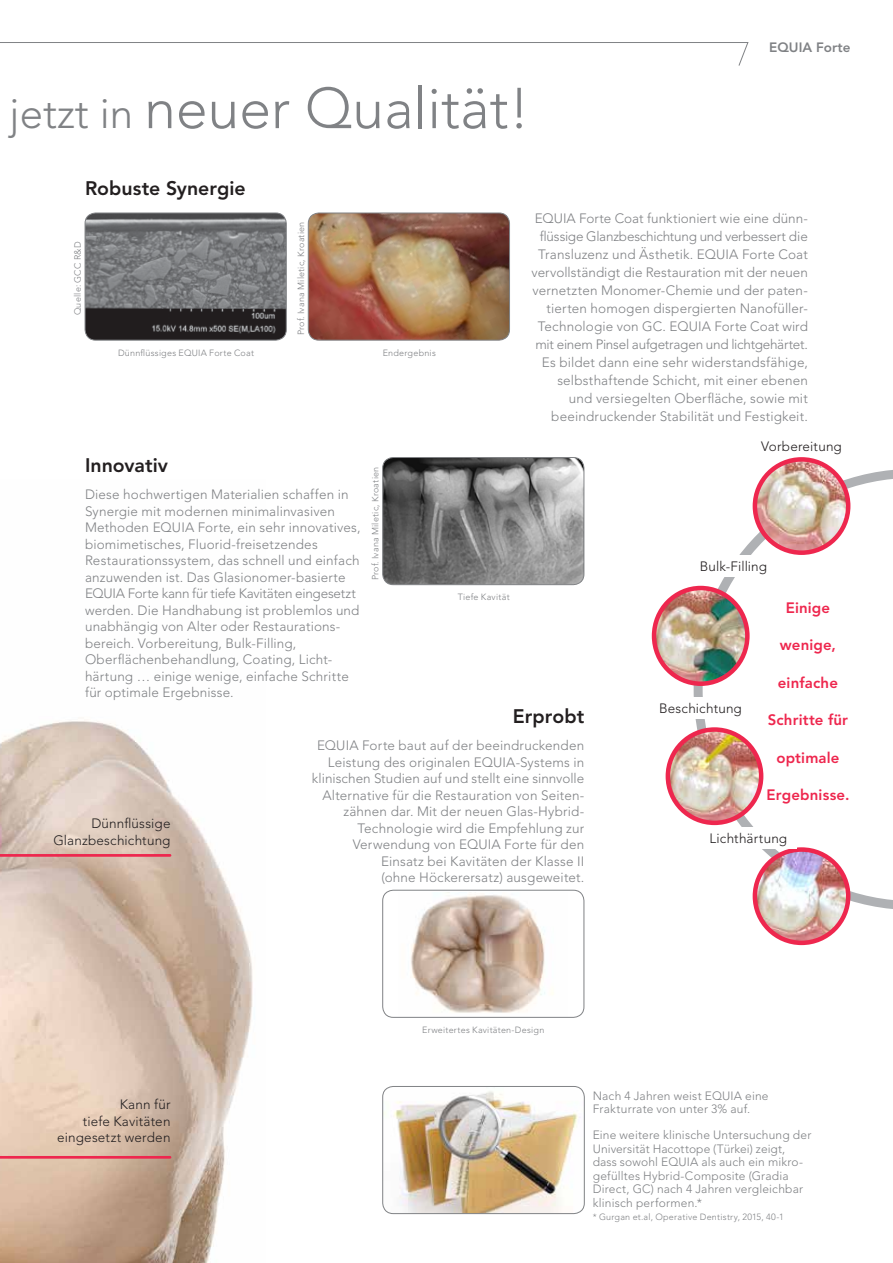
<style>
.page{position:relative;width:893px;height:1263px;background:#fff}
.page>*{position:absolute;margin:0;border:0;box-sizing:border-box;transform-origin:0 0}
.t1{font:300 57px "Avenir LT Std";color:#808285}
.t2{font:800 19.5px "Avenir LT Std";color:#231f20}
.t3{font:800 15px "Avenir LT Std";letter-spacing:.01em;color:#ee274e}
.t4{font:300 13.5px/16.5px "Avenir LT Std";letter-spacing:.01em;color:#808285;text-align:right}
.t5{font:300 13.5px/16.5px "Avenir LT Std";letter-spacing:.01em;color:#231f20;text-align:right}
.t6{font:800 13.5px "Avenir LT Std";color:#808285}
.t7{font:300 12px/13.5px "Avenir LT Std";letter-spacing:.015em;color:#808285}
.t8{font:300 9px "Avenir LT Std";letter-spacing:.025em;color:#808285}
.s1{font-size:42px}
</style>
<div class="page">
<img style="left:85px;top:213px;width:201px;height:127px">
<div style="left:85px;top:213px;width:202px;height:127px;border:1px solid #808285;border-radius:11px"></div>
<img style="left:308px;top:213px;width:201px;height:127px">
<div style="left:308px;top:213px;width:202px;height:127px;border:1px solid #808285;border-radius:11px"></div>
<img style="left:384px;top:457px;width:200px;height:128px">
<div style="left:382px;top:457px;width:202px;height:128px;border:1px solid #808285;border-radius:11px"></div>
<svg style="left:689px;top:464px;width:204px;height:450px"></svg>
<img style="left:668px;top:729px;width:93px;height:94px;border-radius:47px">
<div style="left:666px;top:727px;width:97px;height:98px;border:4px solid #ee274e;border-radius:50%"></div>
<img style="left:755px;top:459px;width:93px;height:94px;border-radius:47px">
<div style="left:753px;top:457px;width:97px;height:98px;border:4px solid #ee274e;border-radius:50%"></div>
<img style="left:755px;top:849px;width:93px;height:94px;border-radius:47px">
<div style="left:753px;top:847px;width:97px;height:98px;border:4px solid #ee274e;border-radius:50%"></div>
<img style="left:654px;top:588px;width:93px;height:96px">
<div style="left:652px;top:586px;width:98px;height:100px;border:4px solid #ee274e;border-radius:50%"></div>
<img style="left:411px;top:892px;width:142px;height:121px">
<div style="left:382px;top:890px;width:202px;height:128px;border:1px solid #808285;border-radius:11px"></div>
<img style="left:384px;top:1086px;width:199px;height:127px">
<div style="left:382px;top:1086px;width:203px;height:128px;border:1px solid #808285;border-radius:11px"></div>
<img style="left:0;top:720px;width:253px;height:543px">
<hr style="left:0;top:1156px;width:170px;height:3px;background:#ee274e">
<hr style="left:0;top:854px;width:170px;height:3px;background:#ee274e">
<svg style="left:0;top:42px;width:749px;height:24px"></svg>
<div style="left:685px;top:555px;width:97px;height:21px;background:#fff"></div>
<div style="left:652px;top:697px;width:97px;height:22px;background:#fff"></div>
<div style="left:699px;top:827px;width:98px;height:21px;background:#fff"></div>
<h1 class="t1" style="left:10px;top:75px;width:521px"><span class="s1">jetzt in</span> neuer Qualität!</h1>
<p class="t6" style="left:769px;top:40px;width:83px">EQUIA Forte</p>
<h2 class="t2" style="left:85px;top:177px;width:162px">Robuste Synergie</h2>
<p class="t8" style="left:72px;top:315px;width:75px;rotate:-90deg">Quelle: GCC R&amp;D</p>
<p class="t8" style="left:296px;top:335px;width:115px;rotate:-90deg">Prof. Ivana Miletic, Kroatien</p>
<p class="t8" style="left:118px;top:347px;width:138px">Dünnflüssiges EQUIA Forte Coat</p>
<p class="t8" style="left:383px;top:347px;width:55px">Endergebnis</p>
<p class="t4" style="left:531px;top:209px;width:278px;line-height:18px">EQUIA Forte Coat funktioniert wie eine dünn&shy;flüssige Glanzbeschichtung und verbessert die Transluzenz und Ästhetik. EQUIA Forte Coat vervollständigt die Restauration mit der neuen vernetzten Monomer-Chemie und der paten&shy;tierten homogen dispergierten Nanofüller-Technologie von GC. EQUIA Forte Coat wird mit einem Pinsel aufgetragen und lichtgehärtet.<br>Es bildet dann eine sehr widerstandsfähige, selbsthaftende Schicht, mit einer ebenen und versiegelten Oberfläche, sowie mit beeindruckender Stabilität und Festigkeit.</p>
<p class="t5" style="left:761px;top:438px;width:82px">Vorbereitung</p>
<h2 class="t2" style="left:85px;top:454px;width:84px">Innovativ</h2>
<p class="t4" style="left:85px;top:486px;width:277px;text-align:left">Diese hochwertigen Materialien schaffen in Synergie mit modernen minimalinvasiven Methoden EQUIA Forte, ein sehr innovatives, biomimetisches, Fluorid-freisetzendes Restaurationssystem, das schnell und einfach anzuwenden ist. Das Glasionomer-basierte EQUIA Forte kann für tiefe Kavitäten eingesetzt werden. Die Handhabung ist problemlos und unabhängig von Alter oder Restaurations&shy;bereich. Vorbereitung, Bulk-Filling, Oberflächenbehandlung, Coating, Licht&shy;härtung … einige wenige, einfache Schritte für optimale Ergebnisse.</p>
<p class="t8" style="left:370px;top:580px;width:115px;rotate:-90deg">Prof. Ivana Miletic, Kroatien</p>
<p class="t8" style="left:458px;top:592px;width:53px">Tiefe Kavität</p>
<h2 class="t2" style="left:513px;top:704px;width:73px">Erprobt</h2>
<p class="t5" style="left:53px;top:815px;width:119px">Dünnflüssige<br>Glanzbeschichtung</p>
<p class="t4" style="left:312px;top:737px;width:274px">EQUIA Forte baut auf der beeindruckenden Leistung des originalen EQUIA-Systems in klinischen Studien auf und stellt eine sinnvolle Alternative für die Restauration von Seiten&shy;zähnen dar. Mit der neuen Glas-Hybrid-Technologie wird die Empfehlung zur Verwendung von EQUIA Forte für den Einsatz bei Kavitäten der Klasse II<br>(ohne Höckerersatz) ausgeweitet.</p>
<p class="t5" style="left:700px;top:558px;width:69px">Bulk-Filling</p>
<p class="t5" style="left:659px;top:700px;width:84px">Beschichtung</p>
<p class="t3" style="left:786px;top:598px;width:46px">Einige</p>
<p class="t3" style="left:780px;top:636px;width:58px">wenige,</p>
<p class="t3" style="left:778px;top:673px;width:62px">einfache</p>
<p class="t3" style="left:768px;top:711px;width:82px">Schritte für</p>
<p class="t3" style="left:776px;top:748px;width:65px">optimale</p>
<p class="t3" style="left:766px;top:786px;width:85px">Ergebnisse.</p>
<p class="t5" style="left:710px;top:830px;width:79px">Lichthärtung</p>
<p class="t5" style="left:57px;top:1096px;width:115px">Kann für<br>tiefe Kavitäten eingesetzt werden</p>
<p class="t8" style="left:422px;top:1025px;width:124px">Erweitertes Kavitäten-Design</p>
<p class="t7" style="left:593px;top:1089px;width:177px">Nach 4 Jahren weist EQUIA eine<br>Frakturrate von unter 3% auf.</p>
<p class="t7" style="left:593px;top:1128px;width:220px">Eine weitere klinische Untersuchung der Universität Hacottope (Türkei) zeigt, dass sowohl EQUIA als auch ein mikro&shy;gefülltes Hybrid-Composite (Gradia Direct, GC) nach 4 Jahren vergleichbar klinisch performen.*</p>
<p class="t8" style="left:593px;top:1212px;width:193px">* Gurgan et.al, Operative Dentistry, 2015, 40-1</p>
</div>
